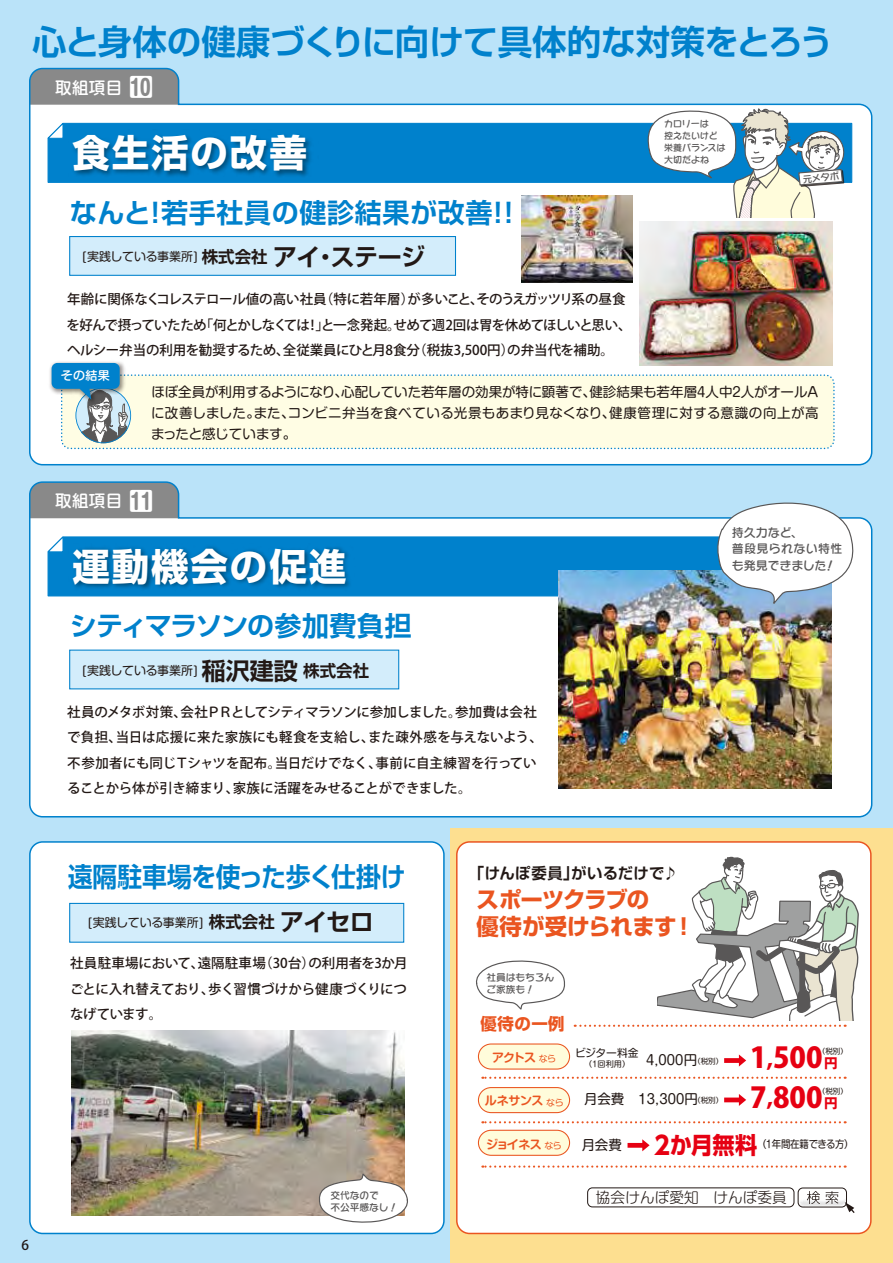
<style>
.page{position:relative;width:893px;height:1263px;background:#bae3f9}
.page>*{position:absolute;margin:0;border:0;box-sizing:border-box;transform-origin:0 0}
.t1{font:700 37.5px "Shin Go Pro";letter-spacing:.05em;color:#fff}
.t2{font:700 34.5px "Shin Go Pro De";color:#0081cc}
.t3{font:800 28.5px "Koz Go Pro";color:#e60012}
.t4{font:700 27px "Shin Go Pro De";letter-spacing:.025em;color:#0081cc}
.t5{font:700 27px "Shin Go Pro De";color:#0081cc;scale:.92 1}
.t6{font:700 27px "Shin Go Pro De";letter-spacing:-.03em;color:#0081cc}
.t7{font:700 23.4px "UD Shin Go Pro";color:#e60012;scale:.95 1}
.t8{font:700 22.5px/27px "Shin Go Pro";letter-spacing:-.03em;color:#ea5520}
.t9{font:500 16.5px "Shin M Go Pro";letter-spacing:.025em;color:#fff}
.t10{font:700 16.5px "Shin Go Pro";letter-spacing:.025em;color:#ea5520}
.t11{font:700 15.3px "Shin Go Pro De";letter-spacing:.025em;color:#221815}
.t12{font:300 14.7px "Shin M Go Pro";color:#221815}
.t13{font:500 13.5px/25.5px "Koz Go Pro";letter-spacing:-.02em;color:#221815}
.t14{font:13.5px/21px "Shin M Go Pro";letter-spacing:.01em;color:#221815;text-align:justify}
.t15{font:500 13.5px/25.5px "Koz Go Pro";letter-spacing:-.04em;color:#221815}
.t16{font:12px "Shin M Go Pro";letter-spacing:-.01em;color:#221815}
.t17{font:12px/16.5px "Seurat Capie Pro DB";color:#595757}
.t18{font:700 12px "Shin M Go Pro De";letter-spacing:-.045em;color:#ea5520}
.t19{font:500 12px "Shin M Go Pro";color:#fff}
.t20{font:10.8px "Shin M Go Pro";letter-spacing:-.03em;color:#221815}
.t21{font:10.5px "Shin M Go Pro";letter-spacing:-.025em;color:#221815;scale:.9 1}
.t22{font:9.75px/12px "Seurat Capie Pro DB";letter-spacing:-.01em;color:#595757}
.t23{font:9.45px "Seurat Capie Pro DB";color:#595757}
.t24{font:9px/12px "Seurat Capie Pro DB";color:#595757}
.t25{font:7.5px "Shin M Go Pro";color:#221815}
.s1{font-family:"Shin Go Pro De";font-weight:700;font-size:16.5px}
.s2{font-family:"Shin Go Pro De";font-weight:700;font-size:24px}
.s3{font-family:"Shin M Go Pro";font-weight:400;font-size:9px}
.s4{font-size:21px}
.s5{font-size:13.5px}
.s6{font-size:25.2px}
</style>
<div class="page">
<div style="left:450px;top:829px;width:443px;height:434px;background:#fddf90"></div>
<svg style="left:29px;top:67px;width:844px;height:399px"></svg>
<div style="left:29px;top:481px;width:844px;height:337px;background:#fff"></div>
<div style="left:457px;top:842px;width:414px;height:391px;background:#fff;border-radius:13px"></div>
<div style="left:456px;top:841px;width:416px;height:393px;border:2px solid #ea5520;border-radius:13px"></div>
<div style="left:30px;top:842px;width:414px;height:391px;background:#fff;border-radius:13px"></div>
<div style="left:29px;top:841px;width:416px;height:393px;border:2px solid #0081cc;border-radius:13px"></div>
<svg style="left:47px;top:122px;width:806px;height:61px;background:#0684cd"></svg>
<svg style="left:46px;top:121px;width:18px;height:18px"></svg>
<img style="left:68px;top:129px;width:251px;height:56px">
<svg style="left:482px;top:1077px;width:364px;height:2px"></svg>
<svg style="left:482px;top:1121px;width:364px;height:2px"></svg>
<svg style="left:482px;top:1165px;width:364px;height:3px"></svg>
<div style="left:69px;top:236px;width:387px;height:40px;background:#d3edfb;border:1px solid #0081cc"></div>
<div style="left:69px;top:650px;width:330px;height:39px;background:#d3edfb"></div>
<div style="left:69px;top:903px;width:335px;height:40px;background:#d3edfb;border:1px solid #0081cc"></div>
<div style="left:587px;top:1187px;width:207px;height:20px;border:1px solid #221815;border-radius:5px"></div>
<div style="left:798px;top:1187px;width:49px;height:20px;border:1px solid #221815;border-radius:5px"></div>
<svg style="left:798px;top:1188px;width:57px;height:25px"></svg>
<svg style="left:575px;top:841px;width:284px;height:186px"></svg>
<svg style="left:724px;top:1054px;width:22px;height:12px"></svg>
<svg style="left:627px;top:1139px;width:23px;height:12px"></svg>
<svg style="left:724px;top:1094px;width:22px;height:12px"></svg>
<div style="left:478px;top:1044px;width:92px;height:25px;background:#fffcdb;border-radius:13px"></div>
<div style="left:478px;top:1043px;width:92px;height:26px;border:1px solid #ea5520;border-radius:13px"></div>
<div style="left:478px;top:1087px;width:92px;height:25px;background:#fffcdb;border-radius:13px"></div>
<div style="left:478px;top:1087px;width:92px;height:26px;border:1px solid #ea5520;border-radius:13px"></div>
<div style="left:478px;top:1130px;width:92px;height:25px;background:#fffcdb;border-radius:13px"></div>
<div style="left:478px;top:1130px;width:92px;height:26px;border:1px solid #ea5520;border-radius:13px"></div>
<svg style="left:476px;top:960px;width:89px;height:50px"></svg>
<div style="left:62px;top:375px;width:772px;height:73px;background:#fffde4;border-radius:9px"></div>
<div style="left:61px;top:374px;width:774px;height:75px;border:1px dashed #0081cc;border-radius:9px"></div>
<img style="left:47px;top:358px;width:82px;height:51px">
<svg style="left:52px;top:363px;width:76px;height:80px"></svg>
<img style="left:639px;top:222px;width:193px;height:144px">
<img style="left:521px;top:195px;width:111px;height:87px">
<svg style="left:646px;top:108px;width:202px;height:109px;background:#c5d9e1"></svg>
<img style="left:558px;top:606px;width:273px;height:183px">
<img style="left:72px;top:1030px;width:332px;height:186px">
<svg style="left:318px;top:1172px;width:90px;height:51px"></svg>
<svg style="left:30px;top:69px;width:149px;height:36px;background:#878a8c"></svg>
<svg style="left:30px;top:482px;width:834px;height:124px"></svg>
<p class="t2" style="left:32px;top:13px;width:803px">心と身体の健康づくりに向けて具体的な対策をとろう</p>
<p class="t9" style="left:55px;top:74px;width:69px">取組項目</p>
<p class="t1" style="left:72px;top:123px;width:236px">食生活の改善</p>
<p class="t4" style="left:70px;top:190px;width:454px">なんと！若手社員の健診結果が改善！！</p>
<p class="t16" style="left:83px;top:247px;width:344px">[実践している事業所] <span class="s1">株式会社</span> <span class="s2">アイ・ステージ</span></p>
<p class="t15" style="left:67px;top:287px;width:566px">年齢に関係なくコレステロール値の高い社員（特に若年層）が多いこと、そのうえガッツリ系の昼食を好んで摂っていたため「何とかしなくては！」と一念発起。せめて週2回は胃を休めてほしいと思い、ヘルシー弁当の利用を勧奨するため、全従業員にひと月8食分（税抜3,500円）の弁当代を補助。</p>
<p class="t19" style="left:61px;top:366px;width:50px">その結果</p>
<p class="t24" style="left:664px;top:118px;width:63px">カロリーは<br>控えたいけど栄養バランスは大切だよね</p>
<p class="t23" style="left:802px;top:173px;width:38px;rotate:-5deg">元メタボ</p>
<p class="t14" style="left:151px;top:379px;width:669px">ほぼ全員が利用するようになり、心配していた若年層の効果が特に顕著で、健診結果も若年層4人中2人がオールAに改善しました。また、コンビニ弁当を食べている光景もあまり見なくなり、健康管理に対する意識の向上が高まったと感じています。</p>
<p class="t9" style="left:55px;top:487px;width:69px">取組項目</p>
<p class="t1" style="left:72px;top:537px;width:275px">運動機会の促進</p>
<p class="t6" style="left:70px;top:604px;width:344px">シティマラソンの参加費負担</p>
<p class="t16" style="left:83px;top:661px;width:288px">[実践している事業所] <span class="s2">稲沢建設</span> <span class="s1">株式会社</span></p>
<p class="t13" style="left:67px;top:700px;width:477px">社員のメタボ対策、会社ＰＲとしてシティマラソンに参加しました。参加費は会社で負担、当日は応援に来た家族にも軽食を支給し、また疎外感を与えないよう、不参加者にも同じＴシャツを配布。当日だけでなく、事前に自主練習を行っていることから体が引き締まり、家族に活躍をみせることができました。</p>
<p class="t5" style="left:68px;top:854px;width:369px">遠隔駐車場を使った歩く仕掛け</p>
<p class="t16" style="left:88px;top:912px;width:287px">[実践している事業所] <span class="s1">株式会社</span> <span class="s2">アイセロ</span></p>
<p class="t11" style="left:469px;top:860px;width:210px">「けんぽ委員」がいるだけで♪</p>
<p class="t8" style="left:477px;top:883px;width:220px">スポーツクラブの<br>優待が受けられます！</p>
<p class="t17" style="left:732px;top:524px;width:112px">持久力など、<br>普段見られない特性も発見できました！</p>
<p class="t13" style="left:70px;top:951px;width:339px;text-align:justify">社員駐車場において、遠隔駐車場（30台）の利用者を3か月ごとに入れ替えており、歩く習慣づけから健康づくりにつなげています。</p>
<p class="t13" style="left:22px;top:1233px;width:9px">6</p>
<p class="t22" style="left:330px;top:1188px;width:69px">交代なので<br>不公平感なし！</p>
<p class="t22" style="left:487px;top:970px;width:69px">社員はもちろんご家族も！</p>
<p class="t10" style="left:481px;top:1011px;width:86px">優待の一例</p>
<p class="t18" style="left:492px;top:1047px;width:65px">アクトス<span class="s3">なら</span></p>
<p class="t18" style="left:485px;top:1091px;width:80px">ルネサンス<span class="s3">なら</span></p>
<p class="t18" style="left:486px;top:1134px;width:77px">ジョイネス<span class="s3">なら</span></p>
<p class="t3" style="left:750px;top:1039px;width:89px">1<span class="s4">,</span>500<span class="s5">円</span></p>
<p class="t25" style="left:818px;top:1045px;width:31px">（税別）</p>
<p class="t3" style="left:750px;top:1079px;width:89px">7<span class="s4">,</span>800<span class="s5">円</span></p>
<p class="t20" style="left:575px;top:1044px;width:65px">ビジター料金</p>
<p class="t14" style="left:584px;top:1048px;width:128px"><sub>（1回利用）</sub> 4,000円　</p>
<p class="t25" style="left:693px;top:1055px;width:31px">（税別）</p>
<p class="t25" style="left:693px;top:1094px;width:31px">（税別）</p>
<p class="t7" style="left:654px;top:1126px;width:110px"><span class="s6">2</span>か月無料</p>
<p class="t21" style="left:757px;top:1135px;width:109px">（1年間在籍できる方）</p>
<p class="t25" style="left:818px;top:1085px;width:31px">（税別）</p>
<p class="t14" style="left:584px;top:1087px;width:115px">月会費 13,300円</p>
<p class="t14" style="left:582px;top:1133px;width:42px">月会費</p>
<p class="t12" style="left:596px;top:1186px;width:193px">協会けんぽ愛知　けんぽ委員</p>
</div>
